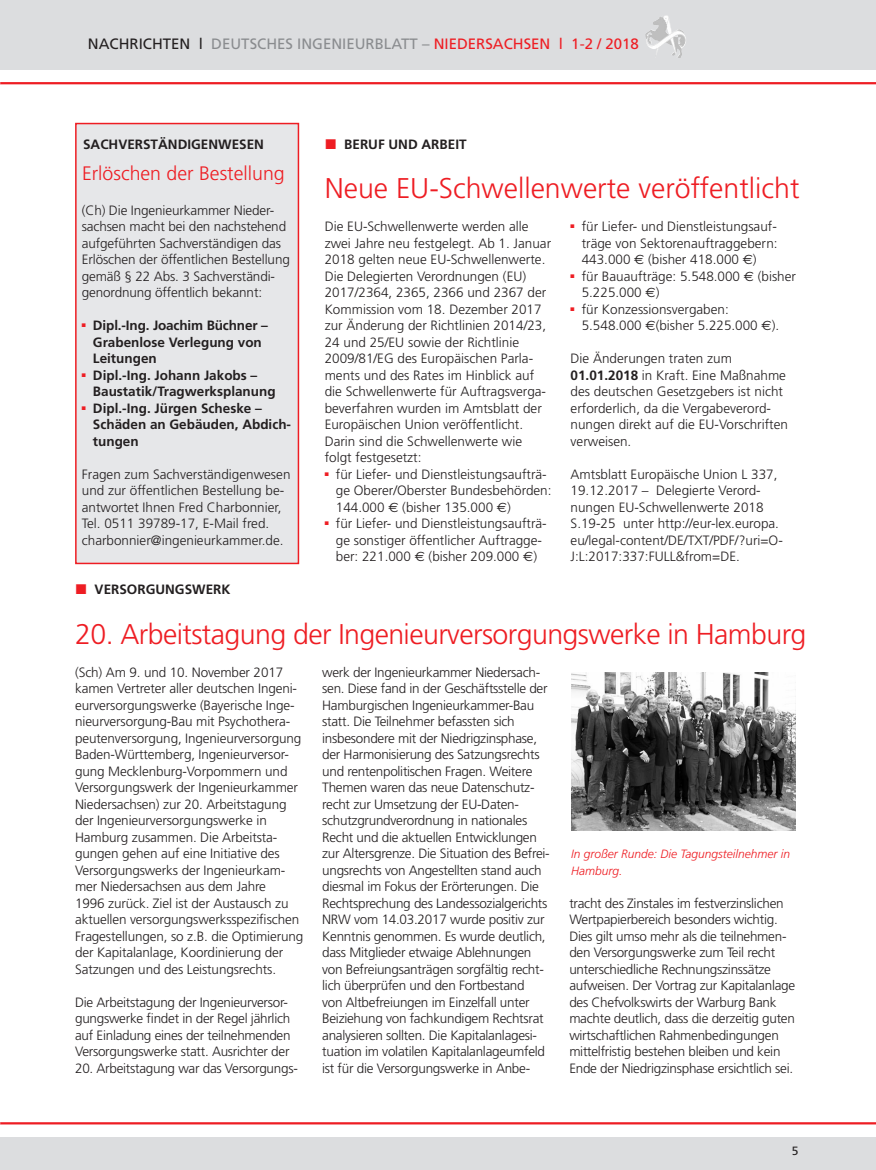
<style>
.page{position:relative;width:876px;height:1170px;background:#fff}
.page>*{position:absolute;margin:0;border:0;box-sizing:border-box;transform-origin:0 0}
.t1{font:300 28.5px "Frutiger";letter-spacing:-.02em;color:#ee1d23}
.t2{font:300 28.5px "Frutiger";color:#ee1d23}
.t3{font:300 19.5px "Frutiger";color:#ee1d23}
.t4{font:15px "Frutiger";color:#8a8c8f}
.t5{font:300 13.5px/16.5px "Frutiger";letter-spacing:-.01em;color:#231f20}
.t6{font:700 13.5px/16.5px "Frutiger";color:#231f20}
.t7{font:italic 300 12px/16.5px "Frutiger";color:#ee1d23}
.t8{font:12px "Frutiger";color:#231f20}
.s1{color:#231f20}
.s2{color:#ee1d23}
.s3{font-family:"Euro Sans";font-weight:400}
.s4{font-weight:700}
</style>
<div class="page">
<hr style="left:0;top:1136px;width:1px;height:34px;background:#dcdddf">
<hr style="left:0;top:0;width:1px;height:70px;background:#dcdddf">
<div style="left:1px;top:1136px;width:874px;height:34px;background:#dcdddf"></div>
<hr style="left:1px;top:1122px;width:874px;height:2px;background:#ee1d23">
<div style="left:1px;top:0;width:874px;height:70px;background:#dcdddf"></div>
<img style="left:647px;top:16px;width:18px;height:17px">
<hr style="left:1px;top:82px;width:874px;height:2px;background:#ee1d23">
<div style="left:76px;top:123px;width:222px;height:440px;background:#e6e7e9"></div>
<div style="left:75px;top:123px;width:224px;height:441px;border:2px solid #ee1d23"></div>
<img style="left:571px;top:672px;width:224px;height:158px">
<p class="t4" style="left:88px;top:35px;width:552px"><span class="s1">NACHRICHTEN l</span> DEUTSCHES INGENIEURBLATT – <span class="s2">NIEDERSACHSEN l 1-2 / 2018</span></p>
<p class="t6" style="left:83px;top:136px;width:182px">SACHVERSTÄNDIGENWESEN</p>
<h2 class="t3" style="left:82px;top:162px;width:204px">Erlöschen der Bestellung</h2>
<p class="t5" style="left:82px;top:202px;width:209px">(Ch) Die Ingenieurkammer Nieder&shy;sachsen macht bei den nachstehend aufgeführten Sachverständigen das Erlöschen der öffentlichen Bestellung gemäß § 22 Abs. 3 Sachverständi&shy;genordnung öffentlich bekannt:</p>
<p class="t6" style="left:93px;top:317px;width:176px;text-indent:-11px"><sup>■</sup> Dipl.-Ing. Joachim Büchner –<br>Grabenlose Verlegung von<br>Leitungen</p>
<p class="t6" style="left:93px;top:367px;width:184px;text-indent:-11px"><sup>■</sup> Dipl.-Ing. Johann Jakobs –<br>Baustatik/Tragwerksplanung</p>
<p class="t6" style="left:93px;top:400px;width:200px;text-indent:-11px"><sup>■</sup> Dipl.-Ing. Jürgen Scheske –<br>Schäden an Gebäuden, Abdich&shy;tungen</p>
<p class="t5" style="left:82px;top:466px;width:210px">Fragen zum Sachverständigenwesen und zur öffentlichen Bestellung be&shy;antwortet Ihnen Fred Charbonnier, Tel. 0511 39789-17, E-Mail fred. charbonnier@ingenieurkammer.de.</p>
<p class="t6" style="left:344px;top:136px;width:124px">BERUF UND ARBEIT</p>
<h1 class="t2" style="left:324px;top:172px;width:476px">Neue EU-Schwellenwerte veröffentlicht</h1>
<p class="t5" style="left:324px;top:218px;width:228px">Die EU-Schwellenwerte werden alle zwei Jahre neu festgelegt. Ab 1. Januar 2018 gelten neue EU-Schwellenwerte.<br>Die Delegierten Verordnungen (EU)<br>2017/2364, 2365, 2366 und 2367 der Kommission vom 18. Dezember 2017 zur Änderung der Richtlinien 2014/23, 24 und 25/EU sowie der Richtlinie 2009/81/EG des Europäischen Parla&shy;ments und des Rates im Hinblick auf die Schwellenwerte für Auftragsverga&shy;beverfahren wurden im Amtsblatt der Europäischen Union veröffentlicht.<br>Darin sind die Schwellenwerte wie folgt festgesetzt:</p>
<p class="t5" style="left:336px;top:466px;width:217px;text-indent:-11px"><sup>■</sup> für Liefer- und Dienstleistungsaufträ&shy;ge Oberer/Oberster Bundesbehörden:<br>144.000 <span class="s3">€</span> (bisher 135.000 <span class="s3">€</span>)</p>
<p class="t5" style="left:324px;top:515px;width:223px;text-align:center"><sup>■</sup> für Liefer- und Dienstleistungsaufträ&shy;ge sonstiger öffentlicher Auftragge&shy;ber: 221.000 <span class="s3">€</span> (bisher 209.000 <span class="s3">€</span>)</p>
<p class="t5" style="left:581px;top:218px;width:197px;text-align:justify;text-indent:-11px"><sup>■</sup> für Liefer- und Dienstleistungsauf&shy;träge von Sektorenauftraggebern:<br>443.000 <span class="s3">€</span> (bisher 418.000 <span class="s3">€</span>)</p>
<p class="t5" style="left:581px;top:268px;width:216px;text-indent:-11px"><sup>■</sup> für Bauaufträge: 5.548.000 <span class="s3">€</span> (bisher<br>5.225.000 <span class="s3">€</span>)</p>
<p class="t5" style="left:581px;top:301px;width:199px;text-indent:-11px"><sup>■</sup> für Konzessionsvergaben:<br>5.548.000 <span class="s3">€</span>(bisher 5.225.000 <span class="s3">€</span>).</p>
<p class="t5" style="left:570px;top:350px;width:219px">Die Änderungen traten zum<br><span class="s4">01.01.2018</span> in Kraft. Eine Maßnahme des deutschen Gesetzgebers ist nicht erforderlich, da die Vergabeverord&shy;nungen direkt auf die EU-Vorschriften verweisen.</p>
<p class="t5" style="left:570px;top:466px;width:214px">Amtsblatt Europäische Union L 337, 19.12.2017 – Delegierte Verord&shy;nungen EU-Schwellenwerte 2018<br>S.19-25 unter http://eur-lex.europa. eu/legal-content/DE/TXT/PDF/?uri=O-J:L:2017:337:FULL&amp;from=DE.</p>
<p class="t6" style="left:95px;top:581px;width:137px">VERSORGUNGSWERK</p>
<h1 class="t1" style="left:75px;top:618px;width:732px">20. Arbeitstagung der Ingenieurversorgungswerke in Hamburg</h1>
<p class="t5" style="left:75px;top:664px;width:230px">(Sch) Am 9. und 10. November 2017 kamen Vertreter aller deutschen Ingeni&shy;eurversorgungswerke (Bayerische Inge&shy;nieurversorgung-Bau mit Psychothera&shy;peutenversorgung, Ingenieurversorgung Baden-Württemberg, Ingenieurversor&shy;gung Mecklenburg-Vorpommern und Versorgungswerk der Ingenieurkammer Niedersachsen) zur 20. Arbeitstagung der Ingenieurversorgungswerke in Hamburg zusammen. Die Arbeitsta&shy;gungen gehen auf eine Initiative des Versorgungswerks der Ingenieurkam&shy;mer Niedersachsen aus dem Jahre<br>1996 zurück. Ziel ist der Austausch zu aktuellen versorgungswerksspezifischen Fragestellungen, so z.B. die Optimierung der Kapitalanlage, Koordinierung der Satzungen und des Leistungsrechts.</p>
<p class="t5" style="left:75px;top:994px;width:217px">Die Arbeitstagung der Ingenieurversor&shy;gungswerke findet in der Regel jährlich auf Einladung eines der teilnehmenden Versorgungswerke statt. Ausrichter der</p>
<p class="t5" style="left:75px;top:1060px;width:224px">20. Arbeitstagung war das Versorgungs-</p>
<p class="t5" style="left:322px;top:664px;width:229px">werk der Ingenieurkammer Niedersach&shy;sen. Diese fand in der Geschäftsstelle der Hamburgischen Ingenieurkammer-Bau statt. Die Teilnehmer befassten sich insbesondere mit der Niedrigzinsphase, der Harmonisierung des Satzungsrechts und rentenpolitischen Fragen. Weitere Themen waren das neue Datenschutz&shy;recht zur Umsetzung der EU-Daten&shy;schutzgrundverordnung in nationales Recht und die aktuellen Entwicklungen zur Altersgrenze. Die Situation des Befrei&shy;ungsrechts von Angestellten stand auch diesmal im Fokus der Erörterungen. Die Rechtsprechung des Landessozialgerichts NRW vom 14.03.2017 wurde positiv zur Kenntnis genommen. Es wurde deutlich, dass Mitglieder etwaige Ablehnungen von Befreiungsanträgen sorgfältig recht&shy;lich überprüfen und den Fortbestand<br>von Altbefreiungen im Einzelfall unter Beiziehung von fachkundigem Rechtsrat analysieren sollten. Die Kapitalanlagesi&shy;tuation im volatilen Kapitalanlageumfeld ist für die Versorgungswerke in Anbe-</p>
<p class="t7" style="left:571px;top:846px;width:220px">In großer Runde: Die Tagungsteilnehmer in<br>Hamburg.</p>
<p class="t5" style="left:569px;top:895px;width:227px">tracht des Zinstales im festverzinslichen Wertpapierbereich besonders wichtig.<br>Dies gilt umso mehr als die teilnehmen&shy;den Versorgungswerke zum Teil recht unterschiedliche Rechnungszinssätze aufweisen. Der Vortrag zur Kapitalanlage des Chefvolkswirts der Warburg Bank machte deutlich, dass die derzeitig guten wirtschaftlichen Rahmenbedingungen mittelfristig bestehen bleiben und kein Ende der Niedrigzinsphase ersichtlich sei.</p>
<p class="t8" style="left:791px;top:1144px;width:8px">5</p>
</div>
